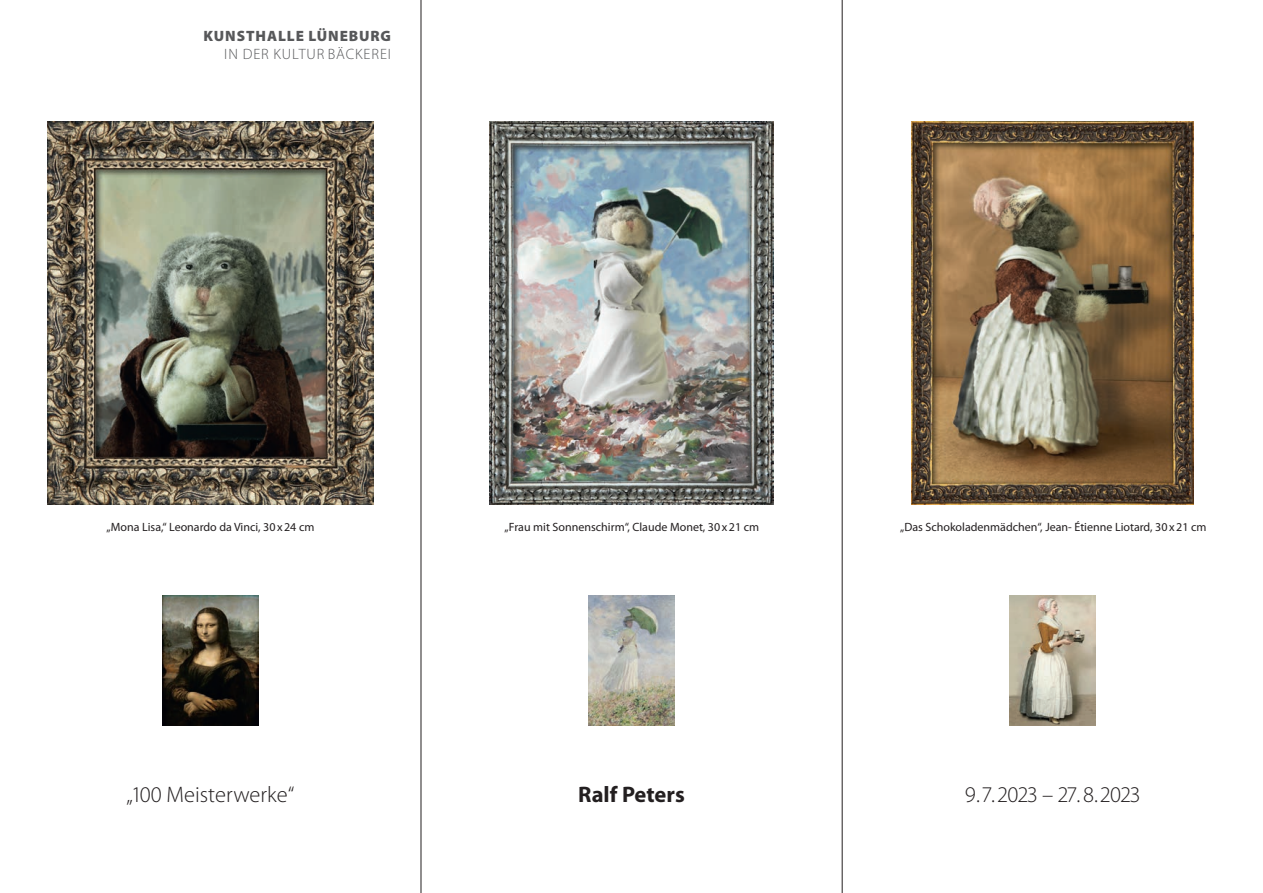
<style>
.page{position:relative;width:1263px;height:893px;background:#fff}
.page>*{position:absolute;margin:0;border:0;box-sizing:border-box;transform-origin:0 0}
.t1{font:300 22.5px "Myriad Pro";color:#231f20}
.t2{font:700 22.5px "Myriad Pro";color:#231f20}
.t3{font:300 15px "Myriad Pro";letter-spacing:.06em;color:#57585a}
.t4{font:900 15px "Myriad Pro";letter-spacing:.06em;color:#57585a}
.t5{font:12px "Myriad Pro";color:#231f20}
</style>
<div class="page">
<img style="left:489px;top:121px;width:285px;height:383px">
<img style="left:48px;top:121px;width:325px;height:383px">
<img style="left:912px;top:121px;width:281px;height:383px">
<img style="left:589px;top:595px;width:85px;height:130px">
<img style="left:162px;top:595px;width:97px;height:130px">
<img style="left:1010px;top:595px;width:85px;height:130px">
<hr style="left:421px;top:0;width:1px;height:893px;background:#231f20">
<hr style="left:842px;top:0;width:1px;height:893px;background:#231f20">
<p class="t4" style="left:203px;top:26px;width:189px">KUNSTHALLE LÜNEBURG</p>
<p class="t3" style="left:224px;top:45px;width:168px">IN DER KULTUR BÄCKEREI</p>
<p class="t5" style="left:107px;top:520px;width:209px">„Mona Lisa,“ Leonardo da Vinci, 30x24 cm</p>
<p class="t5" style="left:505px;top:520px;width:256px">„Frau mit Sonnenschirm“, Claude Monet, 30x21 cm</p>
<p class="t5" style="left:900px;top:520px;width:308px">„Das Schokoladenmädchen“, Jean- Étienne Liotard, 30x21 cm</p>
<h1 class="t1" style="left:127px;top:781px;width:169px">„100 Meisterwerke“</h1>
<h1 class="t2" style="left:578px;top:779px;width:108px">Ralf Peters</h1>
<h1 class="t1" style="left:965px;top:781px;width:177px">9.7. 2023 – 27. 8. 2023</h1>
</div>
